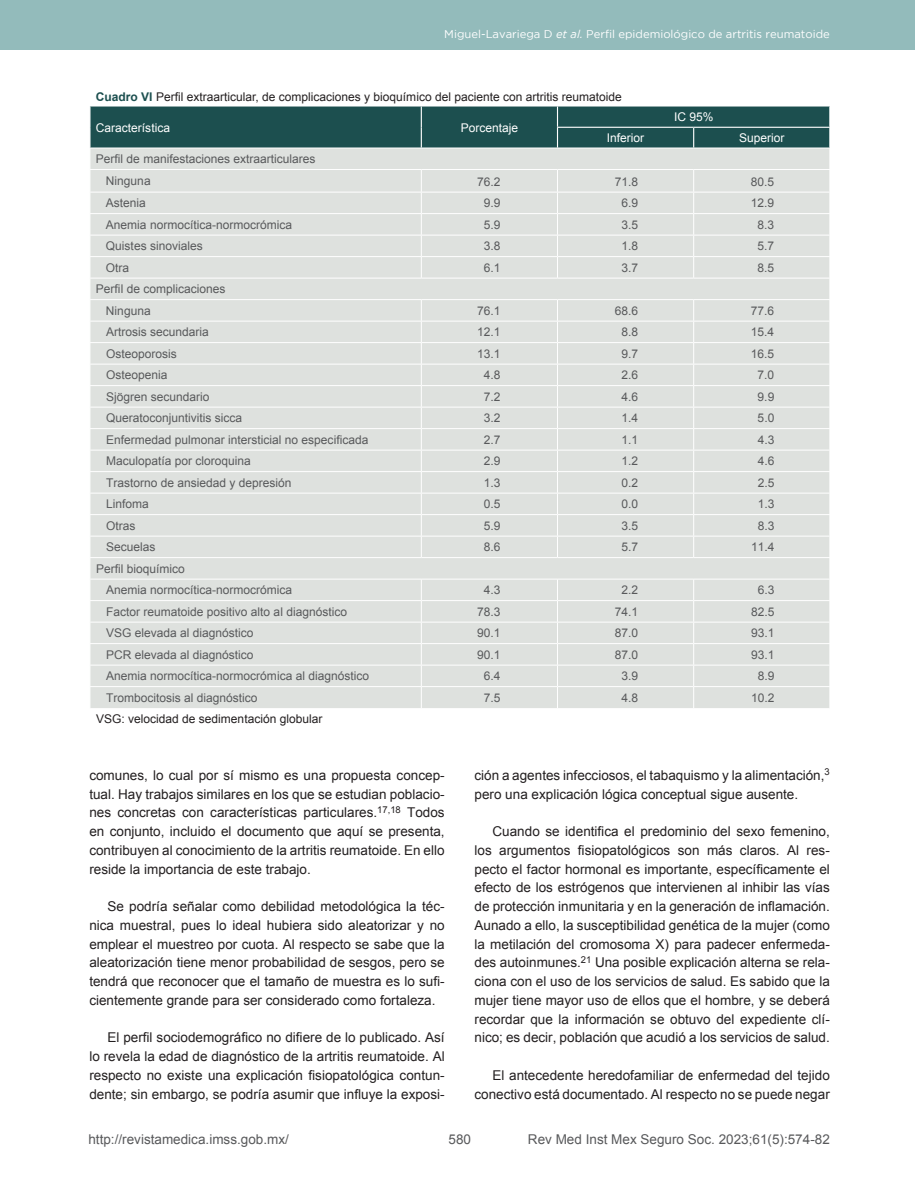
<style>
.page{position:relative;width:915px;height:1191px;background:#fff}
.page>*{position:absolute;margin:0;border:0;box-sizing:border-box;transform-origin:0 0}
.t1{font:13.5px/18.8px "Arial";color:#231f20;text-align:justify}
.t2{font:13.5px "Arial";color:#58595b}
.t3{font:12px/21.5px "Arial";color:#58595b}
.t4{font:12px "Arial";color:#231f20}
.t5{font:12px "Arial";color:#fff}
.t6{font:11.25px "Gotham";color:#fff}
.s1{font-style:italic}
.s2{font-weight:700;color:#1c4f4f}
</style>
<div class="page">
<div style="left:0;top:0;width:914px;height:50px;background:#93bbbb"></div>
<svg style="left:90px;top:106px;width:740px;height:602px;background:#d3d9d6"></svg>
<p class="t6" style="left:444px;top:28px;width:387px">Miguel-Lavariega D <span class="s1">et al.</span> Perfil epidemiológico de artritis reumatoide</p>
<p class="t4" style="left:96px;top:88px;width:527px"><span class="s2">Cuadro VI</span> Perfil extraarticular, de complicaciones y bioquímico del paciente con artritis reumatoide</p>
<p class="t5" style="left:96px;top:120px;width:76px">Característica</p>
<p class="t5" style="left:460px;top:120px;width:59px">Porcentaje</p>
<p class="t5" style="left:673px;top:109px;width:41px">IC 95%</p>
<p class="t5" style="left:606px;top:130px;width:39px">Inferior</p>
<p class="t5" style="left:738px;top:130px;width:47px">Superior</p>
<p class="t3" style="left:106px;top:148px;width:211px;text-indent:-10px">Perfil de manifestaciones extraarticulares<br>Ninguna</p>
<p class="t3" style="left:477px;top:171px;width:25px">76.2</p>
<p class="t3" style="left:614px;top:171px;width:25px">71.8</p>
<p class="t3" style="left:750px;top:171px;width:25px">80.5</p>
<p class="t3" style="left:106px;top:192px;width:42px">Astenia</p>
<p class="t3" style="left:483px;top:192px;width:18px">9.9</p>
<p class="t3" style="left:621px;top:192px;width:18px">6.9</p>
<p class="t3" style="left:750px;top:192px;width:25px">12.9</p>
<p class="t3" style="left:106px;top:214px;width:188px">Anemia normocítica-normocrómica</p>
<p class="t3" style="left:483px;top:214px;width:18px">5.9</p>
<p class="t3" style="left:621px;top:214px;width:18px">3.5</p>
<p class="t3" style="left:757px;top:214px;width:18px">8.3</p>
<p class="t3" style="left:106px;top:235px;width:98px">Quistes sinoviales</p>
<p class="t3" style="left:483px;top:235px;width:18px">3.8</p>
<p class="t3" style="left:621px;top:235px;width:18px">1.8</p>
<p class="t3" style="left:757px;top:235px;width:18px">5.7</p>
<p class="t3" style="left:106px;top:257px;width:25px">Otra</p>
<p class="t3" style="left:483px;top:257px;width:18px">6.1</p>
<p class="t3" style="left:621px;top:257px;width:18px">3.7</p>
<p class="t3" style="left:757px;top:257px;width:18px">8.5</p>
<p class="t3" style="left:106px;top:278px;width:121px;text-indent:-10px">Perfil de complicaciones<br>Ninguna</p>
<p class="t3" style="left:477px;top:300px;width:25px">76.1</p>
<p class="t3" style="left:614px;top:300px;width:25px">68.6</p>
<p class="t3" style="left:750px;top:300px;width:25px">77.6</p>
<p class="t3" style="left:106px;top:321px;width:104px">Artrosis secundaria</p>
<p class="t3" style="left:477px;top:321px;width:25px">12.1</p>
<p class="t3" style="left:621px;top:321px;width:18px">8.8</p>
<p class="t3" style="left:750px;top:321px;width:25px">15.4</p>
<p class="t3" style="left:106px;top:343px;width:72px">Osteoporosis</p>
<p class="t3" style="left:477px;top:343px;width:25px">13.1</p>
<p class="t3" style="left:621px;top:343px;width:18px">9.7</p>
<p class="t3" style="left:750px;top:343px;width:25px">16.5</p>
<p class="t3" style="left:106px;top:364px;width:63px">Osteopenia</p>
<p class="t3" style="left:483px;top:364px;width:18px">4.8</p>
<p class="t3" style="left:621px;top:364px;width:18px">2.6</p>
<p class="t3" style="left:757px;top:364px;width:18px">7.0</p>
<p class="t3" style="left:106px;top:386px;width:105px">Sjögren secundario</p>
<p class="t3" style="left:483px;top:386px;width:18px">7.2</p>
<p class="t3" style="left:621px;top:386px;width:18px">4.6</p>
<p class="t3" style="left:757px;top:386px;width:18px">9.9</p>
<p class="t3" style="left:106px;top:407px;width:138px">Queratoconjuntivitis sicca</p>
<p class="t3" style="left:483px;top:407px;width:18px">3.2</p>
<p class="t3" style="left:621px;top:407px;width:18px">1.4</p>
<p class="t3" style="left:757px;top:407px;width:18px">5.0</p>
<p class="t3" style="left:106px;top:429px;width:264px">Enfermedad pulmonar intersticial no especificada</p>
<p class="t3" style="left:483px;top:429px;width:18px">2.7</p>
<p class="t3" style="left:621px;top:429px;width:18px">1.1</p>
<p class="t3" style="left:757px;top:429px;width:18px">4.3</p>
<p class="t3" style="left:106px;top:450px;width:146px">Maculopatía por cloroquina</p>
<p class="t3" style="left:483px;top:450px;width:18px">2.9</p>
<p class="t3" style="left:621px;top:450px;width:18px">1.2</p>
<p class="t3" style="left:757px;top:450px;width:18px">4.6</p>
<p class="t3" style="left:106px;top:472px;width:187px">Trastorno de ansiedad y depresión</p>
<p class="t3" style="left:483px;top:472px;width:18px">1.3</p>
<p class="t3" style="left:621px;top:472px;width:18px">0.2</p>
<p class="t3" style="left:757px;top:472px;width:18px">2.5</p>
<p class="t3" style="left:106px;top:493px;width:44px">Linfoma</p>
<p class="t3" style="left:483px;top:493px;width:18px">0.5</p>
<p class="t3" style="left:621px;top:493px;width:18px">0.0</p>
<p class="t3" style="left:757px;top:493px;width:18px">1.3</p>
<p class="t3" style="left:106px;top:515px;width:31px">Otras</p>
<p class="t3" style="left:483px;top:515px;width:18px">5.9</p>
<p class="t3" style="left:621px;top:515px;width:18px">3.5</p>
<p class="t3" style="left:757px;top:515px;width:18px">8.3</p>
<p class="t3" style="left:106px;top:536px;width:51px">Secuelas</p>
<p class="t3" style="left:483px;top:536px;width:18px">8.6</p>
<p class="t3" style="left:621px;top:536px;width:18px">5.7</p>
<p class="t3" style="left:750px;top:536px;width:25px">11.4</p>
<p class="t3" style="left:106px;top:558px;width:188px;text-indent:-10px">Perfil bioquímico<br>Anemia normocítica-normocrómica</p>
<p class="t3" style="left:483px;top:579px;width:18px">4.3</p>
<p class="t3" style="left:621px;top:579px;width:18px">2.2</p>
<p class="t3" style="left:757px;top:579px;width:18px">6.3</p>
<p class="t3" style="left:106px;top:601px;width:242px">Factor reumatoide positivo alto al diagnóstico</p>
<p class="t3" style="left:477px;top:601px;width:25px">78.3</p>
<p class="t3" style="left:614px;top:601px;width:25px">74.1</p>
<p class="t3" style="left:750px;top:601px;width:25px">82.5</p>
<p class="t3" style="left:106px;top:622px;width:149px">VSG elevada al diagnóstico</p>
<p class="t3" style="left:477px;top:622px;width:25px">90.1</p>
<p class="t3" style="left:614px;top:622px;width:25px">87.0</p>
<p class="t3" style="left:750px;top:622px;width:25px">93.1</p>
<p class="t3" style="left:106px;top:644px;width:149px">PCR elevada al diagnóstico</p>
<p class="t3" style="left:477px;top:644px;width:25px">90.1</p>
<p class="t3" style="left:614px;top:644px;width:25px">87.0</p>
<p class="t3" style="left:750px;top:644px;width:25px">93.1</p>
<p class="t3" style="left:106px;top:665px;width:264px">Anemia normocítica-normocrómica al diagnóstico</p>
<p class="t3" style="left:483px;top:665px;width:18px">6.4</p>
<p class="t3" style="left:621px;top:665px;width:18px">3.9</p>
<p class="t3" style="left:757px;top:665px;width:18px">8.9</p>
<p class="t3" style="left:106px;top:687px;width:153px">Trombocitosis al diagnóstico</p>
<p class="t3" style="left:483px;top:687px;width:18px">7.5</p>
<p class="t3" style="left:621px;top:687px;width:18px">4.8</p>
<p class="t3" style="left:750px;top:687px;width:25px">10.2</p>
<p class="t4" style="left:96px;top:711px;width:228px">VSG: velocidad de sedimentación globular</p>
<p class="t1" style="left:89px;top:766px;width:357px">comunes, lo cual por sí mismo es una propuesta concep&shy;tual. Hay trabajos similares en los que se estudian poblacio&shy;nes concretas con características particulares.<sup>17,18</sup> Todos en conjunto, incluido el documento que aquí se presenta, contribuyen al conocimiento de la artritis reumatoide. En ello reside la importancia de este trabajo.</p>
<p class="t1" style="left:89px;top:897px;width:357px;text-indent:18px">Se podría señalar como debilidad metodológica la téc&shy;nica muestral, pues lo ideal hubiera sido aleatorizar y no emplear el muestreo por cuota. Al respecto se sabe que la aleatorización tiene menor probabilidad de sesgos, pero se tendrá que reconocer que el tamaño de muestra es lo sufi&shy;cientemente grande para ser considerado como fortaleza.</p>
<p class="t1" style="left:89px;top:1028px;width:357px;text-indent:18px">El perfil sociodemográfico no difiere de lo publicado. Así lo revela la edad de diagnóstico de la artritis reumatoide. Al respecto no existe una explicación fisiopatológica contun&shy;dente; sin embargo, se podría asumir que influye la exposi-</p>
<p class="t1" style="left:474px;top:766px;width:357px">ción a agentes infecciosos, el tabaquismo y la alimentación,<sup>3 </sup>pero una explicación lógica conceptual sigue ausente.</p>
<p class="t1" style="left:474px;top:822px;width:357px;text-indent:18px">Cuando se identifica el predominio del sexo femenino, los argumentos fisiopatológicos son más claros. Al res&shy;pecto el factor hormonal es importante, específicamente el efecto de los estrógenos que intervienen al inhibir las vías de protección inmunitaria y en la generación de inflamación.<br>Aunado a ello, la susceptibilidad genética de la mujer (como la metilación del cromosoma X) para padecer enfermeda&shy;des autoinmunes.<sup>21</sup> Una posible explicación alterna se rela&shy;ciona con el uso de los servicios de salud. Es sabido que la mujer tiene mayor uso de ellos que el hombre, y se deberá recordar que la información se obtuvo del expediente clí&shy;nico; es decir, población que acudió a los servicios de salud.</p>
<p class="t1" style="left:474px;top:1066px;width:357px;text-align:right">El antecedente heredofamiliar de enfermedad del tejido conectivo está documentado. Al respecto no se puede negar</p>
<p class="t2" style="left:88px;top:1130px;width:202px">http://revistamedica.imss.gob.mx/</p>
<p class="t2" style="left:527px;top:1130px;width:303px">Rev Med Inst Mex Seguro Soc. 2023;61(5):574-82</p>
<p class="t2" style="left:448px;top:1130px;width:24px">580</p>
</div>
